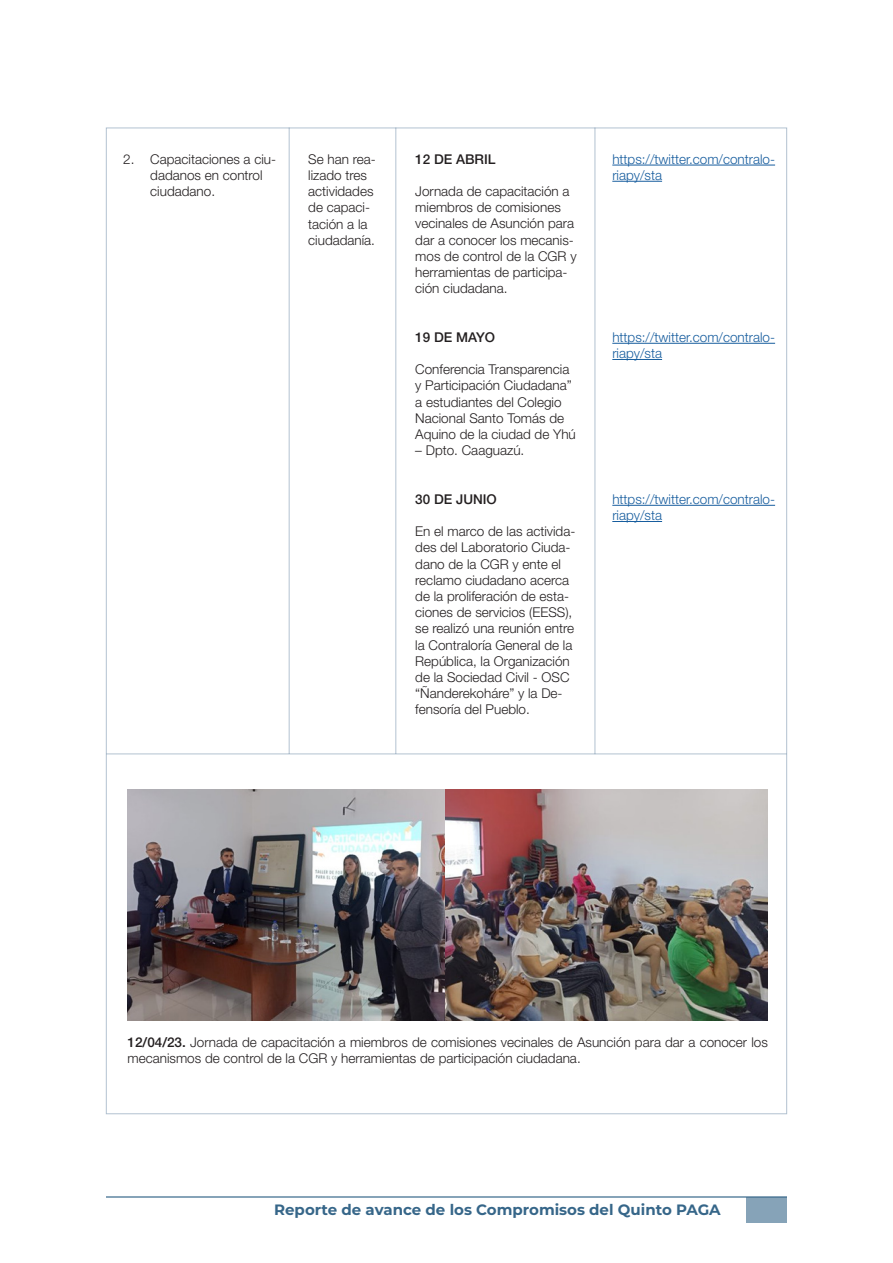
<style>
.page{position:relative;width:893px;height:1263px;background:#fff}
.page>*{position:absolute;margin:0;border:0;box-sizing:border-box;transform-origin:0 0}
.t1{font:700 15px "Montserrat";color:#366689}
.t2{font:300 13.5px/16.2px "Helvetica Neue";color:#231f20}
.t3{font:300 13.5px/16.2px "Helvetica Neue";color:#175d9e}
.t4{font:500 13.5px "Helvetica Neue";color:#231f20}
.s1{font-weight:500}
</style>
<div class="page">
<div style="left:746px;top:1197px;width:40px;height:26px;background:#86a3b8"></div>
<hr style="left:106px;top:1196px;width:680px;height:1px;background:#366689">
<hr style="left:289px;top:128px;width:1px;height:626px;background:#3c6388">
<hr style="left:395px;top:128px;width:1px;height:626px;background:#3c6388">
<hr style="left:595px;top:128px;width:1px;height:626px;background:#3c6388">
<hr style="left:612px;top:165px;width:163px;height:1px;background:#175d9e">
<hr style="left:612px;top:181px;width:50px;height:1px;background:#175d9e">
<hr style="left:612px;top:343px;width:163px;height:1px;background:#175d9e">
<hr style="left:612px;top:359px;width:50px;height:1px;background:#175d9e">
<hr style="left:612px;top:505px;width:163px;height:1px;background:#175d9e">
<hr style="left:612px;top:521px;width:50px;height:1px;background:#175d9e">
<img style="left:128px;top:790px;width:318px;height:230px">
<img style="left:446px;top:790px;width:322px;height:230px">
<hr style="left:106px;top:753px;width:681px;height:1px;background:#3c6388">
<p class="t2" style="left:150px;top:150px;width:127px;text-indent:-27px">2. Capacitaciones a ciu&shy;dadanos en control ciudadano.</p>
<p class="t4" style="left:415px;top:151px;width:82px">12 DE ABRIL</p>
<p class="t2" style="left:308px;top:150px;width:69px">Se han rea&shy;lizado tres actividades de capaci&shy;tación a la ciudadanía.</p>
<p class="t2" style="left:415px;top:183px;width:163px">Jornada de capacitación a miembros de comisiones vecinales de Asunción para dar a conocer los mecanis&shy;mos de control de la CGR y herramientas de participa&shy;ción ciudadana.</p>
<p class="t4" style="left:415px;top:329px;width:81px">19 DE MAYO</p>
<p class="t2" style="left:415px;top:361px;width:162px">Conferencia Transparencia y Participación Ciudadana” a estudiantes del Colegio<br>Nacional Santo Tomás de<br>Aquino de la ciudad de Yhú</p>
<p class="t2" style="left:415px;top:442px;width:111px">– Dpto. Caaguazú.</p>
<p class="t4" style="left:415px;top:491px;width:83px">30 DE JUNIO</p>
<p class="t2" style="left:415px;top:523px;width:162px">En el marco de las activida&shy;des del Laboratorio Ciuda&shy;dano de la CGR y ente el reclamo ciudadano acerca de la proliferación de esta&shy;ciones de servicios (EESS), se realizó una reunión entre la Contraloría General de la<br>República, la Organización de la Sociedad Civil - OSC “Ñanderekoháre” y la De&shy;fensoría del Pueblo.</p>
<p class="t3" style="left:612px;top:150px;width:164px">https://twitter.com/contralo&shy;riapy/sta</p>
<p class="t3" style="left:612px;top:329px;width:164px">https://twitter.com/contralo&shy;riapy/sta</p>
<p class="t3" style="left:612px;top:491px;width:164px">https://twitter.com/contralo&shy;riapy/sta</p>
<p class="t2" style="left:128px;top:1033px;width:642px"><span class="s1">12/04/23.</span> Jornada de capacitación a miembros de comisiones vecinales de Asunción para dar a conocer los mecanismos de control de la CGR y herramientas de participación ciudadana.</p>
<p class="t1" style="left:274px;top:1199px;width:448px">Reporte de avance de los Compromisos del Quinto PAGA</p>
</div>
